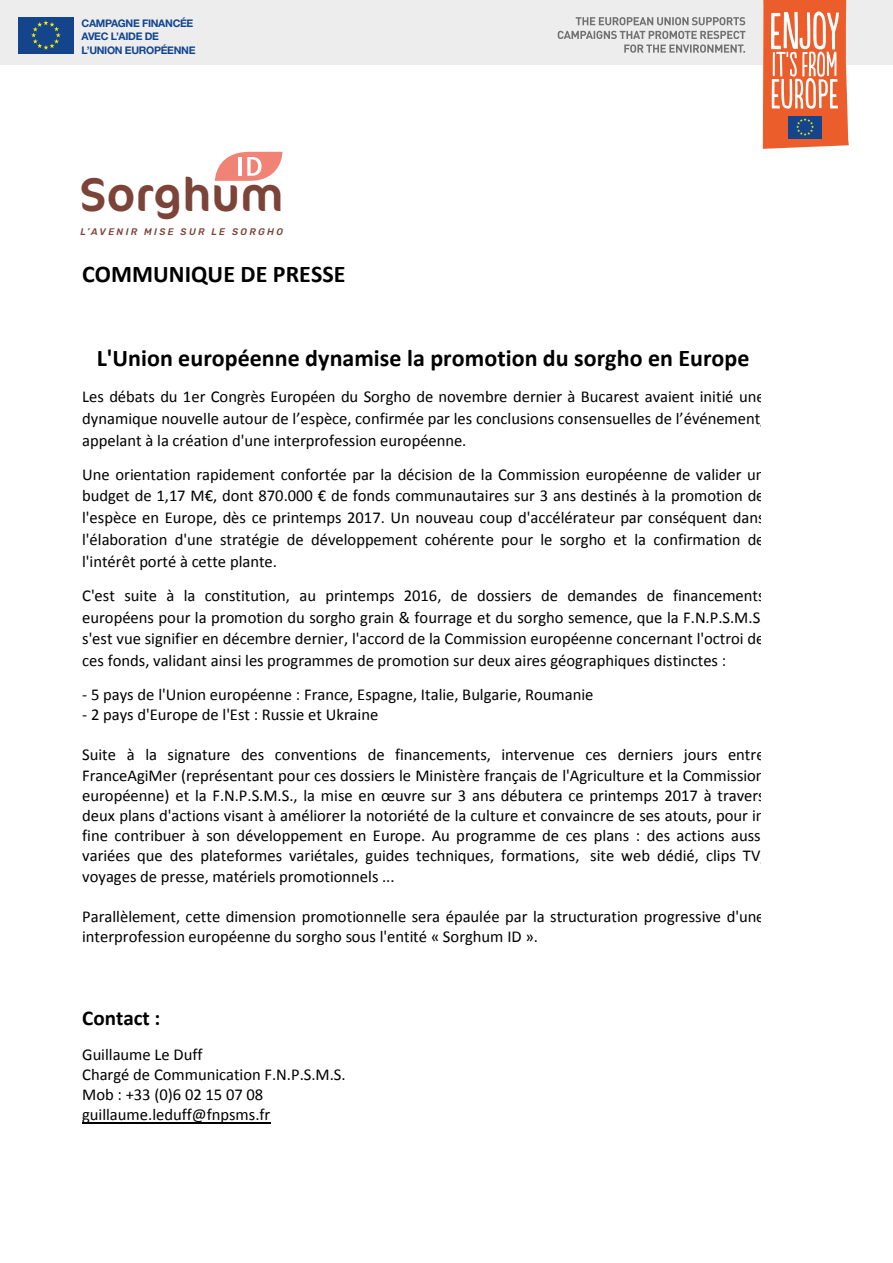
<style>
.page{position:relative;width:893px;height:1263px;background:#fff}
.page>*{position:absolute;margin:0;border:0;box-sizing:border-box;transform-origin:0 0}
.t1{font:47.55px "Cocon OT";color:#7c4338}
.t2{font:700 24px "Calibri";color:#000}
.t3{font:700 21.15px "Calibri";color:#000}
.t4{font:16.65px/21.8px "Calibri";color:#000;text-align:justify}
.t5{font:700 10.5px/13.5px "Helvetica Neue LT Std";letter-spacing:-.03em;color:#114590}
.t6{font:italic 500 9.6px "Rubik";letter-spacing:.245em;color:#7c4338}
</style>
<div class="page">
<div style="left:0;top:0;width:893px;height:64px;background:#ededed"></div>
<svg style="left:763px;top:0;width:86px;height:149px;background:#e28162"></svg>
<svg style="left:558px;top:31px;width:187px;height:22px"></svg>
<svg style="left:576px;top:17px;width:169px;height:8px"></svg>
<div style="left:18px;top:17px;width:55px;height:37px;background:#13448c"></div>
<svg style="left:31px;top:20px;width:30px;height:30px"></svg>
<hr style="left:82px;top:1122px;width:188px;height:1px;background:#000">
<svg style="left:215px;top:152px;width:67px;height:29px"></svg>
<p class="t5" style="left:82px;top:16px;width:115px">CAMPAGNE FINANCÉE<br>AVEC L’AIDE DE<br>L’UNION EUROPÉENNE</p>
<h1 class="t1" style="left:80px;top:167px;width:206px">Sorghum</h1>
<p class="t6" style="left:80px;top:226px;width:204px">L’AVENIR MISE SUR LE SORGHO</p>
<h2 class="t2" style="left:82px;top:259px;width:265px">COMMUNIQUE DE PRESSE</h2>
<h2 class="t2" style="left:97px;top:342px;width:654px">L'Union européenne dynamise la promotion du sorgho en Europe</h2>
<p class="t4" style="left:82px;top:386px;width:684px">Les débats du 1er Congrès Européen du Sorgho de novembre dernier à Bucarest avaient initié une dynamique nouvelle autour de l’espèce, confirmée par les conclusions consensuelles de l’événement, appelant à la création d'une interprofession européenne.</p>
<p class="t4" style="left:82px;top:463px;width:684px">Une orientation rapidement confortée par la décision de la Commission européenne de valider un budget de 1,17 M€, dont 870.000 € de fonds communautaires sur 3 ans destinés à la promotion de l'espèce en Europe, dès ce printemps 2017. Un nouveau coup d'accélérateur par conséquent dans l'élaboration d'une stratégie de développement cohérente pour le sorgho et la confirmation de l'intérêt porté à cette plante.</p>
<p class="t4" style="left:82px;top:584px;width:684px">C'est suite à la constitution, au printemps 2016, de dossiers de demandes de financements européens pour la promotion du sorgho grain &amp; fourrage et du sorgho semence, que la F.N.P.S.M.S. s'est vue signifier en décembre dernier, l'accord de la Commission européenne concernant l'octroi de ces fonds, validant ainsi les programmes de promotion sur deux aires géographiques distinctes :</p>
<p class="t4" style="left:82px;top:684px;width:513px">- 5 pays de l'Union européenne : France, Espagne, Italie, Bulgarie, Roumanie</p>
<p class="t4" style="left:82px;top:704px;width:298px">- 2 pays d'Europe de l'Est : Russie et Ukraine</p>
<p class="t4" style="left:82px;top:745px;width:684px;line-height:20.2px">Suite à la signature des conventions de financements, intervenue ces derniers jours entre FranceAgiMer (représentant pour ces dossiers le Ministère français de l'Agriculture et la Commission européenne) et la F.N.P.S.M.S., la mise en œuvre sur 3 ans débutera ce printemps 2017 à travers deux plans d'actions visant à améliorer la notoriété de la culture et convaincre de ses atouts, pour in fine contribuer à son développement en Europe. Au programme de ces plans : des actions aussi variées que des plateformes variétales, guides techniques, formations, site web dédié, clips TV, voyages de presse, matériels promotionnels ...</p>
<p class="t4" style="left:82px;top:906px;width:684px;line-height:20.2px">Parallèlement, cette dimension promotionnelle sera épaulée par la structuration progressive d'une interprofession européenne du sorgho sous l'entité « Sorghum ID ».</p>
<p class="t3" style="left:82px;top:1004px;width:80px">Contact :</p>
<p class="t4" style="left:82px;top:1044px;width:265px;line-height:20.1px;text-align:left">Guillaume Le Duff<br>Chargé de Communication F.N.P.S.M.S.<br>Mob : +33 (0)6 02 15 07 08 guillaume.leduff@fnpsms.fr</p>
</div>
